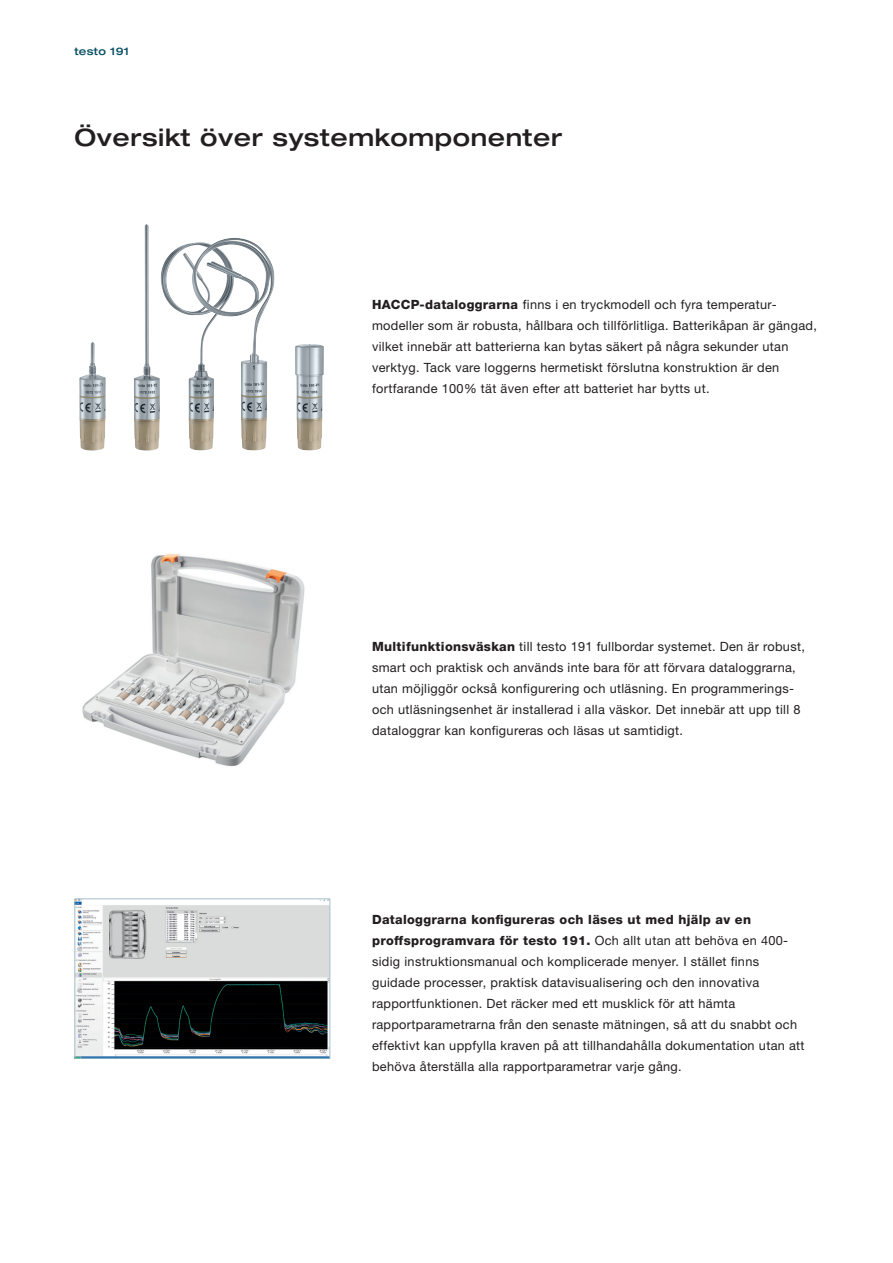
<style>
.page{position:relative;width:893px;height:1263px;background:#fff}
.page>*{position:absolute;margin:0;border:0;box-sizing:border-box;transform-origin:0 0}
.Headline_16pt{font:500 expanded 24px "Helvetica Neue LTW1 G";letter-spacing:.025em;color:#231f20}
.Copy_8_5_pt{font:12.75px/21px "Helvetica Neue LTW1 G";letter-spacing:.025em;color:#231f20}
.DS_Rubrik{font:500 expanded 10.5px "Helvetica Neue LTW1 G";letter-spacing:.025em;color:#074f64}
.s1{font-weight:800}
</style>
<div class="page">
<img style="left:89px;top:342px;width:4px;height:28px">
<img style="left:143px;top:225px;width:3px;height:145px">
<img style="left:177px;top:242px;width:22px;height:7px">
<img style="left:215px;top:238px;width:19px;height:5px">
<img style="left:295px;top:344px;width:16px;height:95px">
<img style="left:82px;top:554px;width:223px;height:213px">
<img style="left:76px;top:900px;width:252px;height:157px">
<div style="left:74px;top:898px;width:256px;height:161px;border:1px solid #a6c0ce"></div>
<p class="DS_Rubrik" style="left:74px;top:44px;width:56px">testo 191</p>
<p class="Headline_16pt" style="left:74px;top:122px;width:489px">Översikt över systemkomponenter</p>
<p class="Copy_8_5_pt" style="left:372px;top:294px;width:446px"><span class="s1">HACCP-dataloggrarna</span> finns i en tryckmodell och fyra temperatur&shy;modeller som är robusta, hållbara och tillförlitliga. Batterikåpan är gängad, vilket innebär att batterierna kan bytas säkert på några sekunder utan verktyg. Tack vare loggerns hermetiskt förslutna konstruktion är den fortfarande 100% tät även efter att batteriet har bytts ut.</p>
<p class="Copy_8_5_pt" style="left:372px;top:635px;width:434px"><span class="s1">Multifunktionsväskan</span> till testo 191 fullbordar systemet. Den är robust, smart och praktisk och används inte bara för att förvara dataloggrarna, utan möjliggör också konfigurering och utläsning. En programmerings&shy;och utläsningsenhet är installerad i alla väskor. Det innebär att upp till 8 dataloggrar kan konfigureras och läsas ut samtidigt.</p>
<p class="Copy_8_5_pt" style="left:372px;top:908px;width:434px"><span class="s1">Dataloggrarna konfigureras och läses ut med hjälp av en proffsprogramvara för testo 191.</span> Och allt utan att behöva en 400- sidig instruktionsmanual och komplicerade menyer. I stället finns guidade processer, praktisk datavisualisering och den innovativa rapportfunktionen. Det räcker med ett musklick för att hämta rapportparametrarna från den senaste mätningen, så att du snabbt och effektivt kan uppfylla kraven på att tillhandahålla dokumentation utan att behöva återställa alla rapportparametrar varje gång.</p>
</div>
